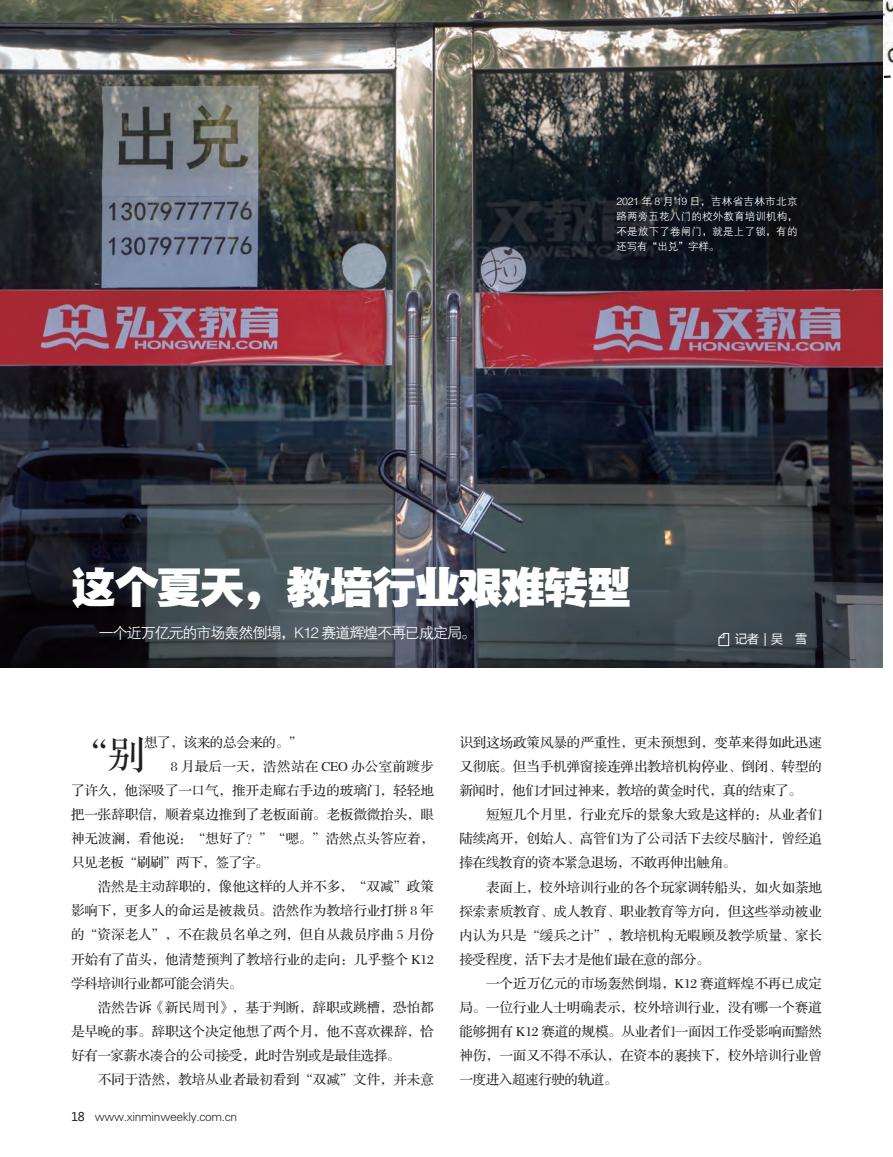
<style>
.page{position:relative;width:893px;height:1157px;background:#fff}
.page>*{position:absolute;margin:0;border:0;box-sizing:border-box;transform-origin:0 0}
.t1{font:45px "FZYDTHJW GB1 0";letter-spacing:-.045em;color:#fff}
.t2{font:37.5px "FZS3 JW GB1 0";color:#231f20}
.t3{font:15px "FZZDXJW GB1 0";letter-spacing:-.07em;color:#fff}
.t4{font:13.5px "FZS3 JW GB1 0";letter-spacing:-.005em;color:#231f20}
.t5{font:13.5px "FZS3 JW GB1 0";letter-spacing:-.025em;color:#231f20}
.t6{font:13.5px "FZS3 JW GB1 0";letter-spacing:.025em;color:#231f20}
.t7{font:12px "FZXH1 JW GB1 0";letter-spacing:-.025em;color:#231f20}
.t8{font:12px "Microsoft Ya Hei";color:#fff}
.t9{font:10.5px/15px "FZZDXJW GB1 0";letter-spacing:.015em;color:#fff;text-align:justify}
.s1{font-family:"Microsoft Ya Hei"}
</style>
<div class="page">
<img style="left:882px;top:0;width:11px;height:87px">
<img style="left:0;top:0;width:882px;height:668px">
<svg style="left:718px;top:633px;width:11px;height:13px"></svg>
<p class="t9" style="left:617px;top:194px;width:182px">2021 年 8 月 19 日，吉林省吉林市北京路两旁五花八门的校外教育培训机构，不是放下了卷闸门，就是上了锁，有的还写有“出兑”字样。</p>
<p class="t1" style="left:71px;top:563px;width:562px">这个夏天，教培行业艰难转型</p>
<p class="t3" style="left:71px;top:625px;width:406px">　　一个近万亿元的市场轰然倒塌，K12 赛道辉煌不再已成定局。</p>
<p class="t8" style="left:735px;top:631px;width:73px">记者｜吴　雪</p>
<p class="t2" style="left:71px;top:735px;width:76px">“别</p>
<p class="t5" style="left:144px;top:735px;width:160px">想了，该来的总会来的。”</p>
<p class="t6" style="left:171px;top:759px;width:264px">8 月最后一天，浩然站在 CEO 办公室前踱步</p>
<p class="t4" style="left:71px;top:783px;width:364px">了许久，他深吸了一口气，推开走廊右手边的玻璃门，轻轻地</p>
<p class="t4" style="left:71px;top:807px;width:364px">把一张辞职信，顺着桌边推到了老板面前。老板微微抬头，眼</p>
<p class="t4" style="left:71px;top:831px;width:364px">神无波澜，看他说：“想好了？”“嗯。”浩然点头答应着，</p>
<p class="t5" style="left:71px;top:855px;width:199px">只见老板“刷刷”两下，签了字。</p>
<p class="t4" style="left:98px;top:879px;width:338px">浩然是主动辞职的，像他这样的人并不多，“双减”政策</p>
<p class="t4" style="left:71px;top:903px;width:364px">影响下，更多人的命运是被裁员。浩然作为教培行业打拼 8 年</p>
<p class="t4" style="left:71px;top:927px;width:364px">的“资深老人”，不在裁员名单之列，但自从裁员序曲 5 月份</p>
<p class="t4" style="left:71px;top:951px;width:364px">开始有了苗头，他清楚预判了教培行业的走向：几乎整个 K12</p>
<p class="t5" style="left:71px;top:975px;width:173px">学科培训行业都可能会消失。</p>
<p class="t4" style="left:98px;top:999px;width:337px">浩然告诉《新民周刊》，基于判断，辞职或跳槽，恐怕都</p>
<p class="t4" style="left:71px;top:1023px;width:364px">是早晚的事。辞职这个决定他想了两个月，他不喜欢裸辞，恰</p>
<p class="t5" style="left:71px;top:1047px;width:331px">好有一家薪水凑合的公司接受，此时告别或是最佳选择。</p>
<p class="t4" style="left:98px;top:1071px;width:338px">不同于浩然，教培从业者最初看到“双减”文件，并未意</p>
<p class="t7" style="left:71px;top:1109px;width:168px"><span class="s1">18</span> www.xinminweekly.com.cn</p>
<p class="t4" style="left:459px;top:735px;width:364px">识到这场政策风暴的严重性，更未预想到，变革来得如此迅速</p>
<p class="t4" style="left:459px;top:759px;width:364px">又彻底。但当手机弹窗接连弹出教培机构停业、倒闭、转型的</p>
<p class="t5" style="left:459px;top:783px;width:344px">新闻时，他们才回过神来，教培的黄金时代，真的结束了。</p>
<p class="t4" style="left:486px;top:807px;width:337px">短短几个月里，行业充斥的景象大致是这样的：从业者们</p>
<p class="t4" style="left:459px;top:831px;width:364px">陆续离开，创始人、高管们为了公司活下去绞尽脑汁，曾经追</p>
<p class="t5" style="left:459px;top:855px;width:278px">捧在线教育的资本紧急退场，不敢再伸出触角。</p>
<p class="t4" style="left:486px;top:879px;width:337px">表面上，校外培训行业的各个玩家调转船头，如火如荼地</p>
<p class="t4" style="left:459px;top:903px;width:364px">探索素质教育、成人教育、职业教育等方向，但这些举动被业</p>
<p class="t4" style="left:459px;top:928px;width:364px">内认为只是“缓兵之计”，教培机构无暇顾及教学质量、家长</p>
<p class="t5" style="left:459px;top:952px;width:252px">接受程度，活下去才是他们最在意的部分。</p>
<p class="t4" style="left:486px;top:976px;width:337px">一个近万亿元的市场轰然倒塌，K12 赛道辉煌不再已成定</p>
<p class="t4" style="left:459px;top:1000px;width:364px">局。一位行业人士明确表示，校外培训行业，没有哪一个赛道</p>
<p class="t4" style="left:459px;top:1024px;width:364px">能够拥有 K12 赛道的规模。从业者们一面因工作受影响而黯然</p>
<p class="t4" style="left:459px;top:1048px;width:364px">神伤，一面又不得不承认，在资本的裹挟下，校外培训行业曾</p>
<p class="t5" style="left:459px;top:1072px;width:160px">一度进入超速行驶的轨道。</p>
</div>
